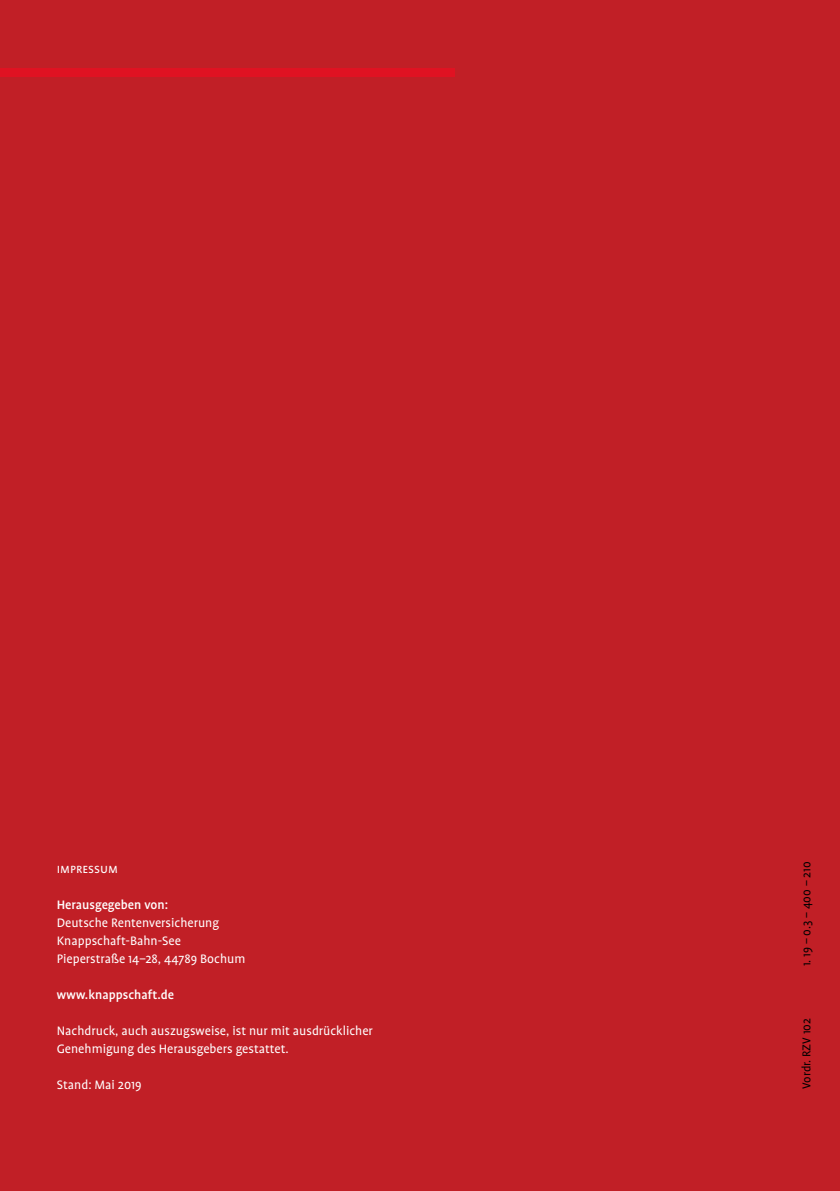
<style>
.page{position:relative;width:840px;height:1191px;background:#fff}
.page>*{position:absolute;margin:0;border:0;box-sizing:border-box;transform-origin:0 0}
.t1{font:14px/18px "Profile";color:#fff}
.t2{font:500 14px "Profile";color:#fff}
.t3{font:14px "Profile SC";color:#fff}
.t4{font:13px "Profile";color:#000}
</style>
<div class="page">
<div style="left:0;top:0;width:839px;height:1191px;background:#c11f26"></div>
<div style="left:0;top:68px;width:454px;height:9px;background:#e01222"></div>
<p class="t3" style="left:57px;top:861px;width:63px">impressum</p>
<p class="t2" style="left:57px;top:897px;width:113px">Herausgegeben von:</p>
<p class="t1" style="left:57px;top:913px;width:190px">Deutsche Rentenversicherung<br>Knappschaft-Bahn-See<br>Pieperstraße 14–28, 44789 Bochum</p>
<p class="t2" style="left:57px;top:987px;width:119px">www.knappschaft.de</p>
<p class="t1" style="left:57px;top:1021px;width:317px">Nachdruck, auch auszugsweise, ist nur mit ausdrücklicher<br>Genehmigung des Herausgebers gestattet.</p>
<p class="t1" style="left:57px;top:1075px;width:86px">Stand: Mai 2019</p>
<p class="t4" style="left:799px;top:966px;width:106px;rotate:-90deg">1. 19 – 0.3 – 400 – 210</p>
<p class="t4" style="left:799px;top:1089px;width:72px;rotate:-90deg">Vordr. RZV 102</p>
</div>
